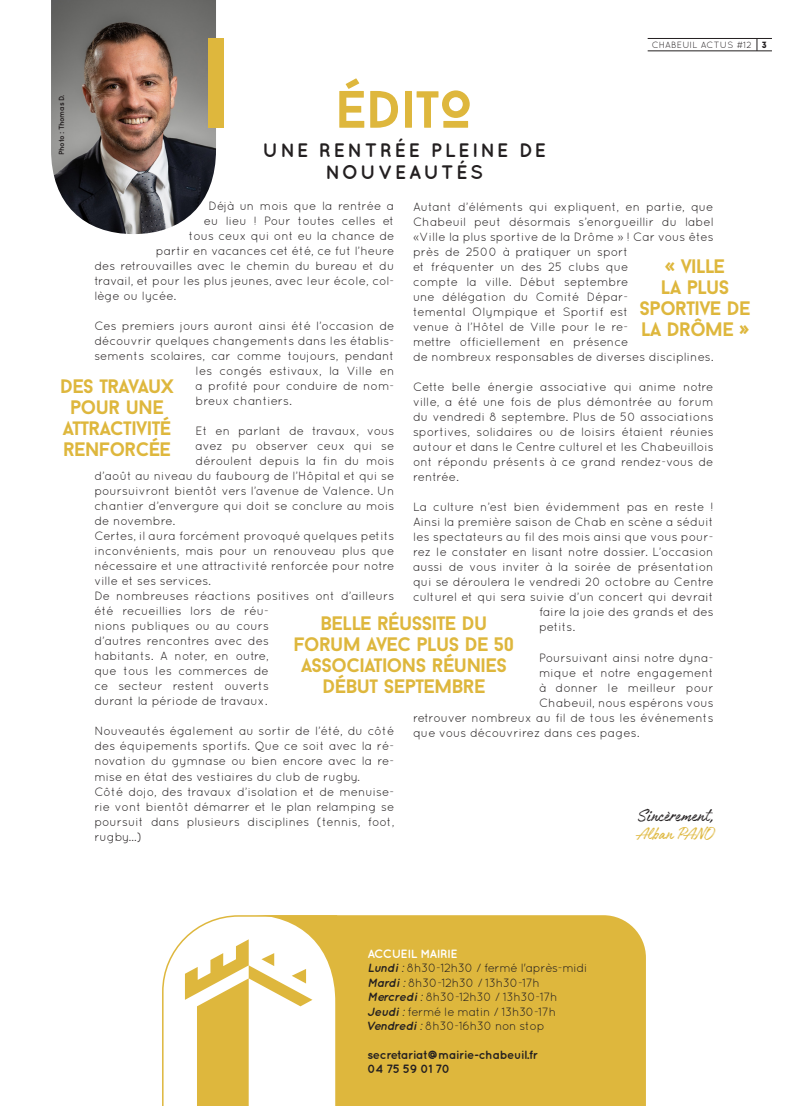
<style>
.page{position:relative;width:808px;height:1106px;background:#fff}
.page>*{position:absolute;margin:0;border:0;box-sizing:border-box;transform-origin:0 0}
.Page_GRAND_TITRE{font:700 52.5px "Baron Neue";color:#deb73d}
.Page_SORTIE_DE_TEXTE{font:700 19.5px/21px "Baron Neue";letter-spacing:-.03em;color:#deb73d;text-align:center}
.Page_SOUS_TITRE{font:700 19.5px/21.8px "Quicksand";letter-spacing:.125em;color:#231f20;text-align:center}
.t1{font:19.5px "Authenia";color:#231f20}
.t2{font:19.5px "Authenia";letter-spacing:-.01em;color:#deb73d}
.Page_TEXTE_BASE{font:12px/15px "Quicksand";color:#231f20;text-align:justify}
.Page_TEXTE_BASE-2{font:12px "Quicksand";letter-spacing:-.03em;color:#231f20}
.t3{font:700 12px "Quicksand";letter-spacing:-.03em;color:#231f20}
.t4{font:700 12px "Quicksand";letter-spacing:-.03em;color:#fff}
.t5{font:9px "Quicksand";letter-spacing:.03em;color:#231f20}
.t6{font:700 7.5px "Quicksand";letter-spacing:-.05em;color:#231f20}
.s1{font-family:"Baron Neue";font-weight:900}
.s2{font-weight:700;font-style:italic}
</style>
<div class="page">
<img style="left:51px;top:0;width:165px;height:234px">
<div style="left:208px;top:38px;width:16px;height:89px;background:#deb73d"></div>
<div style="left:338px;top:915px;width:308px;height:191px;background:#deb73d"></div>
<svg style="left:162px;top:915px;width:176px;height:191px"></svg>
<svg style="left:757px;top:39px;width:1px;height:12px"></svg>
<hr style="left:648px;top:38px;width:124px;height:1px;background:#231f20">
<hr style="left:648px;top:51px;width:124px;height:1px;background:#231f20">
<p class="t5" style="left:652px;top:39px;width:116px">CHABEUIL ACTUS #12 <span class="s1">3</span></p>
<p class="Page_GRAND_TITRE" style="left:336px;top:76px;width:139px">ÉDITO</p>
<p class="Page_SOUS_TITRE" style="left:262px;top:139px;width:285px">UNE RENTRÉE PLEINE DE<br>NOUVEAUTÉS</p>
<p class="Page_TEXTE_BASE" style="left:208px;top:198px;width:188px">Déjà un mois que la rentrée a</p>
<p class="Page_TEXTE_BASE" style="left:204px;top:213px;width:192px">eu lieu ! Pour toutes celles et</p>
<p class="Page_TEXTE_BASE" style="left:189px;top:228px;width:207px">tous ceux qui ont eu la chance de</p>
<p class="Page_TEXTE_BASE" style="left:156px;top:243px;width:240px">partir en vacances cet été, ce fut l’heure</p>
<p class="Page_TEXTE_BASE" style="left:94px;top:258px;width:302px">des retrouvailles avec le chemin du bureau et du</p>
<p class="Page_TEXTE_BASE" style="left:94px;top:273px;width:302px">travail, et pour les plus jeunes, avec leur école, col-</p>
<p class="Page_TEXTE_BASE" style="left:94px;top:288px;width:83px">lège ou lycée.</p>
<p class="Page_TEXTE_BASE" style="left:94px;top:318px;width:301px">Ces premiers jours auront ainsi été l’occasion de</p>
<p class="Page_TEXTE_BASE" style="left:94px;top:333px;width:302px">découvrir quelques changements dans les établis-</p>
<p class="Page_TEXTE_BASE" style="left:94px;top:348px;width:302px">sements scolaires, car comme toujours, pendant</p>
<p class="Page_TEXTE_BASE" style="left:196px;top:363px;width:200px">les congés estivaux, la Ville en</p>
<p class="Page_TEXTE_BASE" style="left:196px;top:378px;width:200px">a profité pour conduire de nom-</p>
<p class="Page_TEXTE_BASE" style="left:196px;top:393px;width:98px">breux chantiers.</p>
<p class="Page_TEXTE_BASE" style="left:196px;top:423px;width:200px">Et en parlant de travaux, vous</p>
<p class="Page_TEXTE_BASE" style="left:196px;top:438px;width:200px">avez pu observer ceux qui se</p>
<p class="Page_TEXTE_BASE" style="left:196px;top:453px;width:200px">déroulent depuis la fin du mois</p>
<p class="Page_TEXTE_BASE" style="left:94px;top:468px;width:302px">d’août au niveau du faubourg de l’Hôpital et qui se</p>
<p class="Page_TEXTE_BASE" style="left:94px;top:483px;width:301px">poursuivront bientôt vers l’avenue de Valence. Un</p>
<p class="Page_TEXTE_BASE" style="left:94px;top:498px;width:301px">chantier d’envergure qui doit se conclure au mois</p>
<p class="Page_TEXTE_BASE" style="left:94px;top:513px;width:83px">de novembre.</p>
<p class="Page_TEXTE_BASE" style="left:94px;top:528px;width:302px">Certes, il aura forcément provoqué quelques petits inconvénients, mais pour un renouveau plus que nécessaire et une attractivité renforcée pour notre ville et ses services.</p>
<p class="Page_TEXTE_BASE" style="left:94px;top:588px;width:301px;text-align:left">De nombreuses réactions positives ont d’ailleurs été recueillies lors de réu-<br>nions publiques ou au cours<br>d’autres rencontres avec des<br>habitants. A noter, en outre,<br>que tous les commerces de<br>ce secteur restent ouverts<br>durant la période de travaux.</p>
<p class="Page_TEXTE_BASE" style="left:94px;top:723px;width:302px">Nouveautés également au sortir de l’été, du côté des équipements sportifs. Que ce soit avec la ré&shy;novation du gymnase ou bien encore avec la re&shy;mise en état des vestiaires du club de rugby.</p>
<p class="Page_TEXTE_BASE" style="left:94px;top:783px;width:302px">Côté dojo, des travaux d’isolation et de menuise&shy;rie vont bientôt démarrer et le plan relamping se poursuit dans plusieurs disciplines (tennis, foot, rugby…)</p>
<p class="t6" style="left:57px;top:155px;width:61px;rotate:-90deg">Photo : Thomas D.</p>
<p class="Page_TEXTE_BASE" style="left:413px;top:199px;width:302px;text-align:left">Autant d’éléments qui expliquent, en partie, que Chabeuil peut désormais s’enorgueillir du label «Ville la plus sportive de la Drôme » ! Car vous êtes près de 2500 à pratiquer un sport<br>et fréquenter un des 25 clubs que<br>compte la ville. Début septembre<br>une délégation du Comité Dépar-<br>temental Olympique et Sportif est<br>venue à l’Hôtel de Ville pour le re-<br>mettre officiellement en présence<br>de nombreux responsables de diverses disciplines.</p>
<p class="Page_TEXTE_BASE" style="left:413px;top:379px;width:302px">Cette belle énergie associative qui anime notre ville, a été une fois de plus démontrée au forum du vendredi 8 septembre. Plus de 50 associations sportives, solidaires ou de loisirs étaient réunies autour et dans le Centre culturel et les Chabeuillois ont répondu présents à ce grand rendez-vous de rentrée.</p>
<p class="Page_TEXTE_BASE" style="left:413px;top:499px;width:302px">La culture n’est bien évidemment pas en reste !</p>
<p class="Page_TEXTE_BASE" style="left:413px;top:514px;width:302px">Ainsi la première saison de Chab en scène a séduit</p>
<p class="Page_TEXTE_BASE" style="left:413px;top:529px;width:302px">les spectateurs au fil des mois ainsi que vous pour-</p>
<p class="Page_TEXTE_BASE" style="left:413px;top:544px;width:302px">rez le constater en lisant notre dossier. L’occasion</p>
<p class="Page_TEXTE_BASE" style="left:413px;top:559px;width:302px">aussi de vous inviter à la soirée de présentation</p>
<p class="Page_TEXTE_BASE" style="left:413px;top:574px;width:302px">qui se déroulera le vendredi 20 octobre au Centre</p>
<p class="Page_TEXTE_BASE" style="left:413px;top:589px;width:302px">culturel et qui sera suivie d’un concert qui devrait</p>
<p class="Page_TEXTE_BASE" style="left:539px;top:604px;width:176px">faire la joie des grands et des</p>
<p class="Page_TEXTE_BASE" style="left:539px;top:619px;width:38px">petits.</p>
<p class="Page_TEXTE_BASE" style="left:539px;top:649px;width:176px">Poursuivant ainsi notre dyna-</p>
<p class="Page_TEXTE_BASE" style="left:539px;top:664px;width:176px">mique et notre engagement</p>
<p class="Page_TEXTE_BASE" style="left:539px;top:679px;width:176px">à donner le meilleur pour</p>
<p class="Page_TEXTE_BASE" style="left:539px;top:694px;width:176px">Chabeuil, nous espérons vous</p>
<p class="Page_TEXTE_BASE" style="left:413px;top:709px;width:302px">retrouver nombreux au fil de tous les événements</p>
<p class="Page_TEXTE_BASE" style="left:413px;top:724px;width:228px">que vous découvrirez dans ces pages.</p>
<p class="Page_SORTIE_DE_TEXTE" style="left:640px;top:255px;width:113px">« VILLE<br>LA PLUS<br>SPORTIVE DE<br>LA DRÔME »</p>
<p class="Page_SORTIE_DE_TEXTE" style="left:60px;top:375px;width:116px">DES TRAVAUX<br>POUR UNE<br>ATTRACTIVITÉ<br>RENFORCÉE</p>
<p class="Page_SORTIE_DE_TEXTE" style="left:293px;top:612px;width:222px">BELLE RÉUSSITE DU<br>FORUM AVEC PLUS DE 50<br>ASSOCIATIONS RÉUNIES<br>DÉBUT SEPTEMBRE</p>
<p class="t1" style="left:638px;top:805px;width:78px">Sincèrement,</p>
<p class="t2" style="left:637px;top:823px;width:79px">Alban PANO</p>
<p class="t4" style="left:367px;top:946px;width:92px">ACCUEIL MAIRIE</p>
<p class="Page_TEXTE_BASE-2" style="left:367px;top:961px;width:221px"><span class="s2">Lundi :</span> 8h30-12h30 / fermé l'après-midi</p>
<p class="Page_TEXTE_BASE-2" style="left:367px;top:975px;width:174px"><span class="s2">Mardi :</span> 8h30-12h30 / 13h30-17h</p>
<p class="Page_TEXTE_BASE-2" style="left:367px;top:990px;width:192px"><span class="s2">Mercredi :</span> 8h30-12h30 / 13h30-17h</p>
<p class="Page_TEXTE_BASE-2" style="left:367px;top:1004px;width:190px"><span class="s2">Jeudi :</span> fermé le matin / 13h30-17h</p>
<p class="Page_TEXTE_BASE-2" style="left:367px;top:1019px;width:179px"><span class="s2">Vendredi :</span> 8h30-16h30 non stop</p>
<p class="t3" style="left:367px;top:1047px;width:172px">secretariat@mairie-chabeuil.fr</p>
<p class="t3" style="left:367px;top:1061px;width:84px">04 75 59 01 70</p>
</div>
